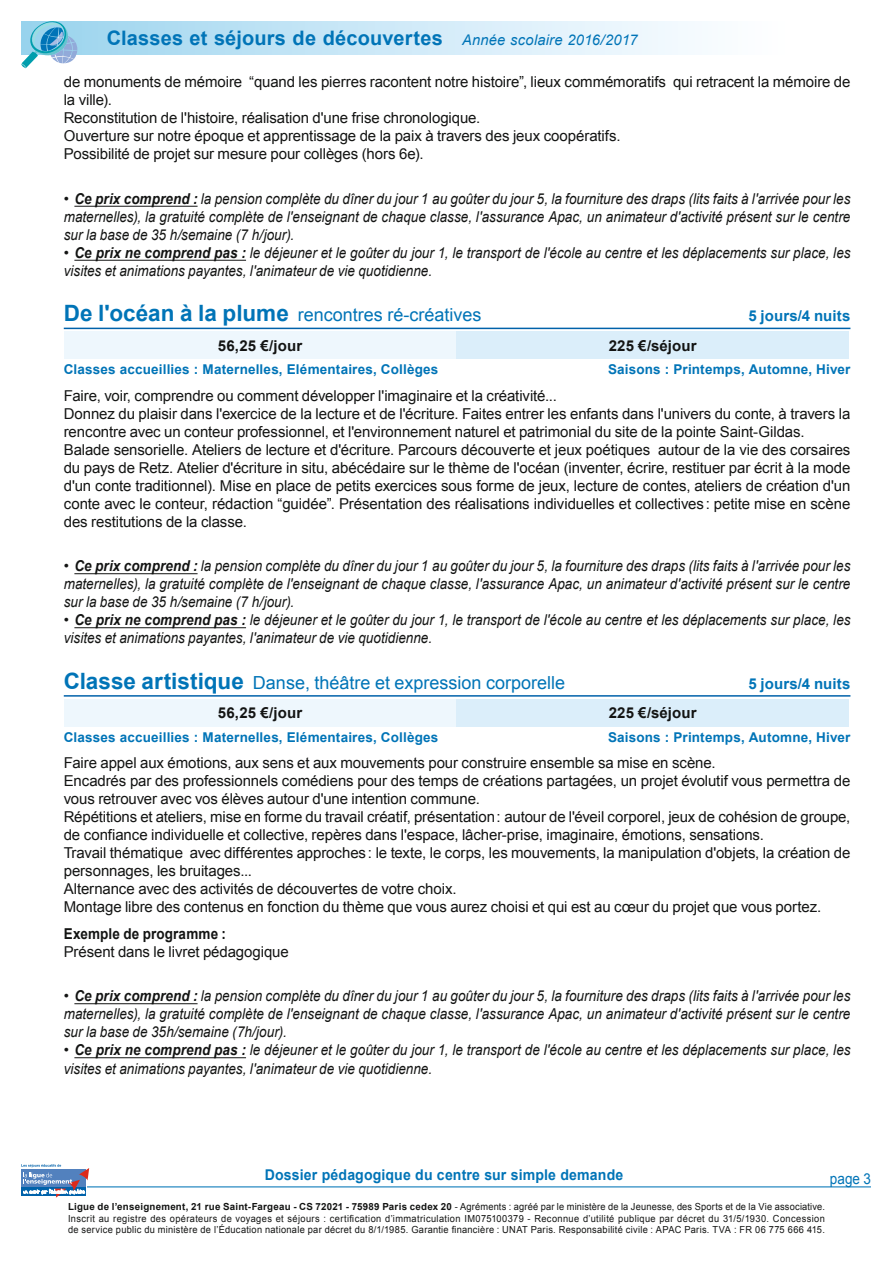
<style>
.page{position:relative;width:893px;height:1263px;background:#fff}
.page>*{position:absolute;margin:0;border:0;box-sizing:border-box;transform-origin:0 0}
.t1{font:700 19.95px "Arial";letter-spacing:.01em;color:#0074b7}
.t2{font:18px "Arial";color:#0074b7}
.t3{font:15px/18px "Arial";letter-spacing:-.005em;color:#131413}
.t4{font:italic 15px/18px "Arial";color:#131413;text-align:justify}
.t5{font:700 15px "Arial";letter-spacing:.005em;color:#131413}
.t6{font:700 15px "Arial";letter-spacing:.005em;color:#0074b7}
.t7{font:700 15px "Arial";letter-spacing:.005em;color:#131413;scale:.9 1}
.t8{font:15px "Arial";color:#0074b7;scale:.9 1}
.t9{font:700 14.85px "Arial";letter-spacing:.01em;color:#0074b7;scale:.95 1}
.t10{font:700 13.5px "Arial";letter-spacing:.015em;color:#0074b7}
.t11{font:9.75px/11.7px "Arial";letter-spacing:.03em;color:#131413;text-align:justify;scale:.95 1}
.s1{font-weight:400;font-style:italic;font-size:14.7px}
.s2{font-weight:700}
.s3{font-weight:700;font-size:22.5px}
</style>
<div class="page">
<div style="left:21px;top:21px;width:850px;height:34px;background:linear-gradient(to right,#9dd4ef,#fff)"></div>
<svg style="left:21px;top:21px;width:56px;height:47px"></svg>
<hr style="left:84px;top:1186px;width:787px;height:1px;background:#0074b7">
<svg style="left:21px;top:1164px;width:69px;height:34px"></svg>
<hr style="left:74px;top:206px;width:124px;height:1px;background:#131413">
<hr style="left:74px;top:260px;width:172px;height:1px;background:#131413">
<hr style="left:64px;top:328px;width:786px;height:1px;background:#0062aa">
<hr style="left:74px;top:573px;width:124px;height:1px;background:#131413">
<hr style="left:74px;top:627px;width:172px;height:1px;background:#131413">
<hr style="left:64px;top:695px;width:786px;height:2px;background:#0062aa">
<hr style="left:74px;top:1003px;width:124px;height:1px;background:#131413">
<hr style="left:74px;top:1057px;width:172px;height:1px;background:#131413">
<div style="left:64px;top:331px;width:392px;height:28px;background:#eef7fd"></div>
<div style="left:456px;top:331px;width:393px;height:28px;background:#dbeefa"></div>
<div style="left:64px;top:699px;width:392px;height:28px;background:#eef7fd"></div>
<div style="left:456px;top:699px;width:393px;height:28px;background:#dbeefa"></div>
<h1 class="t1" style="left:107px;top:25px;width:532px">Classes et séjours de découvertes <span class="s1">Année scolaire 2016/2017</span></h1>
<p class="t3" style="left:64px;top:73px;width:788px">de monuments de mémoire “quand les pierres racontent notre histoire”, lieux commémoratifs qui retracent la mémoire de la ville).<br>Reconstitution de l'histoire, réalisation d'une frise chronologique.<br>Ouverture sur notre époque et apprentissage de la paix à travers des jeux coopératifs.<br>Possibilité de projet sur mesure pour collèges (hors 6e).</p>
<p class="t4" style="left:64px;top:190px;width:788px">• <span class="s2">Ce prix comprend :</span> la pension complète du dîner du jour 1 au goûter du jour 5, la fourniture des draps (lits faits à l'arrivée pour les maternelles), la gratuité complète de l'enseignant de chaque classe, l'assurance Apac, un animateur d'activité présent sur le centre sur la base de 35 h/semaine (7 h/jour).</p>
<p class="t4" style="left:64px;top:244px;width:788px">• <span class="s2">Ce prix ne comprend pas :</span> le déjeuner et le goûter du jour 1, le transport de l'école au centre et les déplacements sur place, les visites et animations payantes, l'animateur de vie quotidienne.</p>
<p class="t2" style="left:64px;top:303px;width:419px"><span class="s3">De l'océan à la plume</span> rencontres ré-créatives</p>
<p class="t6" style="left:748px;top:306px;width:103px">5 jours/4 nuits</p>
<p class="t5" style="left:218px;top:336px;width:86px">56,25 €/jour</p>
<p class="t5" style="left:609px;top:336px;width:89px">225 €/séjour</p>
<p class="t10" style="left:64px;top:361px;width:376px">Classes accueillies : Maternelles, Elémentaires, Collèges</p>
<p class="t10" style="left:608px;top:361px;width:244px">Saisons : Printemps, Automne, Hiver</p>
<p class="t3" style="left:64px;top:387px;width:788px">Faire, voir, comprendre ou comment développer l'imaginaire et la créativité...<br>Donnez du plaisir dans l'exercice de la lecture et de l'écriture. Faites entrer les enfants dans l'univers du conte, à travers la rencontre avec un conteur professionnel, et l'environnement naturel et patrimonial du site de la pointe Saint-Gildas.<br>Balade sensorielle. Ateliers de lecture et d'écriture. Parcours découverte et jeux poétiques autour de la vie des corsaires du pays de Retz. Atelier d'écriture in situ, abécédaire sur le thème de l'océan (inventer, écrire, restituer par écrit à la mode d'un conte traditionnel). Mise en place de petits exercices sous forme de jeux, lecture de contes, ateliers de création d'un conte avec le conteur, rédaction “guidée”. Présentation des réalisations individuelles et collectives: petite mise en scène des restitutions de la classe.</p>
<p class="t4" style="left:64px;top:557px;width:788px">• <span class="s2">Ce prix comprend :</span> la pension complète du dîner du jour 1 au goûter du jour 5, la fourniture des draps (lits faits à l'arrivée pour les maternelles), la gratuité complète de l'enseignant de chaque classe, l'assurance Apac, un animateur d'activité présent sur le centre sur la base de 35 h/semaine (7 h/jour).</p>
<p class="t4" style="left:64px;top:611px;width:788px">• <span class="s2">Ce prix ne comprend pas :</span> le déjeuner et le goûter du jour 1, le transport de l'école au centre et les déplacements sur place, les visites et animations payantes, l'animateur de vie quotidienne.</p>
<p class="t2" style="left:64px;top:671px;width:503px"><span class="s3">Classe artistique</span> Danse, théâtre et expression corporelle</p>
<p class="t6" style="left:748px;top:673px;width:103px">5 jours/4 nuits</p>
<p class="t5" style="left:218px;top:703px;width:86px">56,25 €/jour</p>
<p class="t5" style="left:609px;top:703px;width:89px">225 €/séjour</p>
<p class="t10" style="left:64px;top:728px;width:376px">Classes accueillies : Maternelles, Elémentaires, Collèges</p>
<p class="t10" style="left:608px;top:728px;width:244px">Saisons : Printemps, Automne, Hiver</p>
<p class="t3" style="left:64px;top:754px;width:788px">Faire appel aux émotions, aux sens et aux mouvements pour construire ensemble sa mise en scène.<br>Encadrés par des professionnels comédiens pour des temps de créations partagées, un projet évolutif vous permettra de vous retrouver avec vos élèves autour d'une intention commune.<br>Répétitions et ateliers, mise en forme du travail créatif, présentation: autour de l'éveil corporel, jeux de cohésion de groupe, de confiance individuelle et collective, repères dans l'espace, lâcher-prise, imaginaire, émotions, sensations.<br>Travail thématique avec différentes approches: le texte, le corps, les mouvements, la manipulation d'objets, la création de personnages, les bruitages...<br>Alternance avec des activités de découvertes de votre choix.<br>Montage libre des contenus en fonction du thème que vous aurez choisi et qui est au cœur du projet que vous portez.</p>
<p class="t7" style="left:64px;top:924px;width:182px">Exemple de programme :</p>
<p class="t3" style="left:64px;top:943px;width:227px">Présent dans le livret pédagogique</p>
<p class="t4" style="left:64px;top:987px;width:788px">• <span class="s2">Ce prix comprend :</span> la pension complète du dîner du jour 1 au goûter du jour 5, la fourniture des draps (lits faits à l'arrivée pour les maternelles), la gratuité complète de l'enseignant de chaque classe, l'assurance Apac, un animateur d'activité présent sur le centre sur la base de 35h/semaine (7h/jour).</p>
<p class="t4" style="left:64px;top:1041px;width:788px">• <span class="s2">Ce prix ne comprend pas :</span> le déjeuner et le goûter du jour 1, le transport de l'école au centre et les déplacements sur place, les visites et animations payantes, l'animateur de vie quotidienne.</p>
<p class="t9" style="left:265px;top:1165px;width:379px">Dossier pédagogique du centre sur simple demande</p>
<p class="t8" style="left:830px;top:1169px;width:47px">page 3</p>
<p class="t11" style="left:68px;top:1201px;width:798px"><span class="s2">Ligue de l’enseignement, 21 rue Saint-Fargeau - CS 72021 - 75989 Paris cedex 20</span> - Agréments : agréé par le ministère de la Jeunesse, des Sports et de la Vie associative.<br>Inscrit au registre des opérateurs de voyages et séjours : certification d’immatriculation IM075100379 - Reconnue d’utilité publique par décret du 31/5/1930. Concession de service public du ministère de l’Éducation nationale par décret du 8/1/1985. Garantie financière : UNAT Paris. Responsabilité civile : APAC Paris. TVA : FR 06 775 666 415.</p>
</div>
